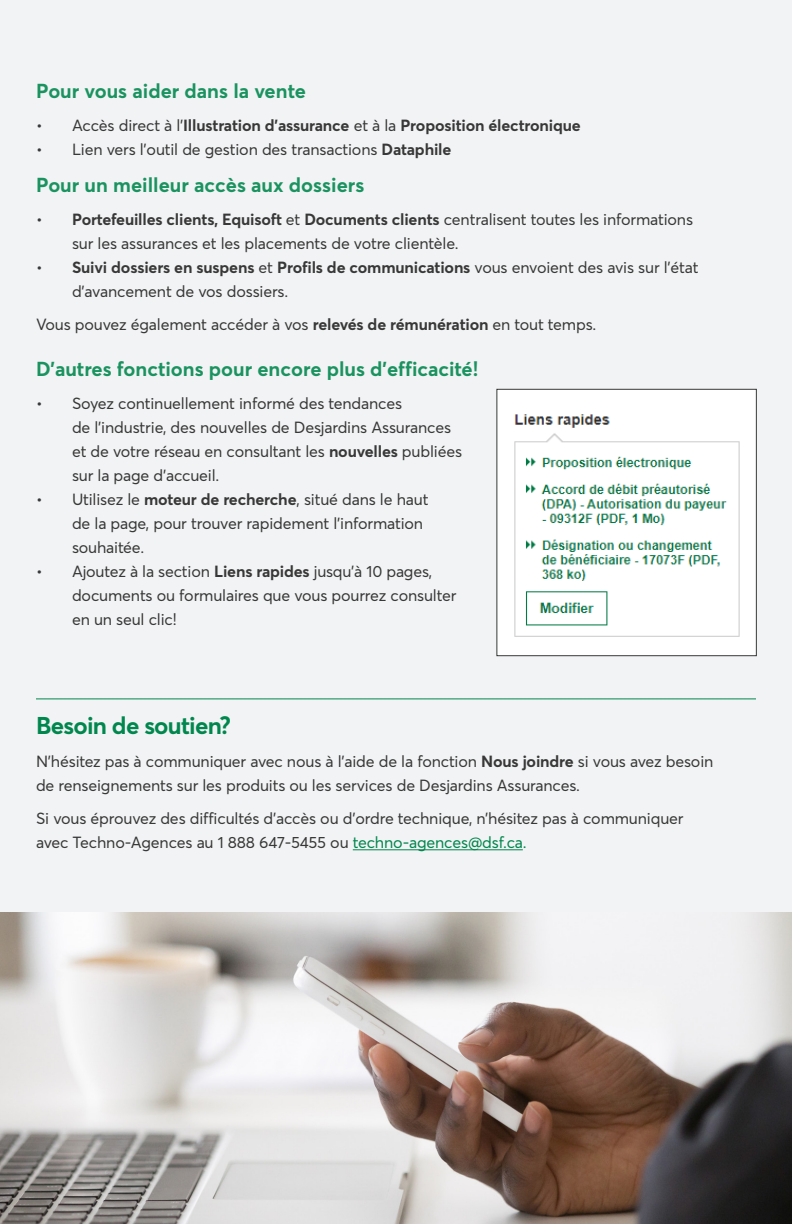
<style>
.page{position:relative;width:792px;height:1224px;background:#f2f3f4}
.page>*{position:absolute;margin:0;border:0;box-sizing:border-box;transform-origin:0 0}
.Titre_de_section{font:700 24px "Averta";letter-spacing:-.03em;color:#00874e}
.Titre_sous-section{font:700 20px "Averta";color:#1a9360}
.Contenu{font:16px/24px "Averta";letter-spacing:-.01em;color:#383838}
.t1{font:700 16px "Averta";letter-spacing:-.01em;color:#383838}
.s1{font-weight:400}
.s2{font-weight:700}
.s3{color:#00874e}
</style>
<div class="page">
<img style="left:0;top:912px;width:792px;height:312px">
<hr style="left:353px;top:849px;width:170px;height:1px;background:#00874e">
<svg style="left:496px;top:388px;width:261px;height:269px"></svg>
<hr style="left:36px;top:698px;width:720px;height:1px;background:#00874e">
<p class="Titre_sous-section" style="left:36px;top:78px;width:271px">Pour vous aider dans la vente</p>
<p class="t1" style="left:36px;top:115px;width:546px"><span class="s1">• Accès direct à l’</span>Illustration d’assurance <span class="s1">et à la</span> Proposition électronique</p>
<p class="Contenu" style="left:36px;top:137px;width:417px">• Lien vers l’outil de gestion des transactions <span class="s2">Dataphile</span></p>
<p class="Titre_sous-section" style="left:36px;top:172px;width:330px">Pour un meilleur accès aux dossiers</p>
<p class="Contenu" style="left:72px;top:207px;width:623px;text-indent:-36px">• <span class="s2">Portefeuilles clients, Equisoft</span> et <span class="s2">Documents clients</span> centralisent toutes les informations sur les assurances et les placements de votre clientèle.</p>
<p class="Contenu" style="left:72px;top:255px;width:628px;text-indent:-36px">• <span class="s2">Suivi dossiers en suspens</span> et <span class="s2">Profils de communications</span> vous envoient des avis sur l’état d’avancement de vos dossiers.</p>
<p class="Contenu" style="left:36px;top:312px;width:562px">Vous pouvez également accéder à vos <span class="s2">relevés de rémunération</span> en tout temps.</p>
<p class="Titre_sous-section" style="left:36px;top:356px;width:444px">D’autres fonctions pour encore plus d’efficacité!</p>
<p class="Contenu" style="left:72px;top:391px;width:392px;text-indent:-36px">• Soyez continuellement informé des tendances<br>de l’industrie, des nouvelles de Desjardins Assurances et de votre réseau en consultant les <span class="s2">nouvelles</span> publiées sur la page d’accueil.</p>
<p class="Contenu" style="left:72px;top:487px;width:358px;text-indent:-36px">• Utilisez le <span class="s2">moteur de recherche</span>, situé dans le haut de la page, pour trouver rapidement l’information souhaitée.</p>
<p class="Contenu" style="left:72px;top:559px;width:386px;text-indent:-36px">• Ajoutez à la section <span class="s2">Liens rapides</span> jusqu’à 10 pages, documents ou formulaires que vous pourrez consulter en un seul clic!</p>
<p class="Titre_de_section" style="left:36px;top:711px;width:197px">Besoin de soutien?</p>
<p class="Contenu" style="left:36px;top:750px;width:679px">N’hésitez pas à communiquer avec nous à l’aide de la fonction <span class="s2">Nous joindre</span> si vous avez besoin de renseignements sur les produits ou les services de Desjardins Assurances.</p>
<p class="Contenu" style="left:36px;top:807px;width:649px">Si vous éprouvez des difficultés d’accès ou d’ordre technique, n’hésitez pas à communiquer avec Techno-Agences au 1 888 647-5455 ou <span class="s3">techno-agences@dsf.ca.</span></p>
</div>
